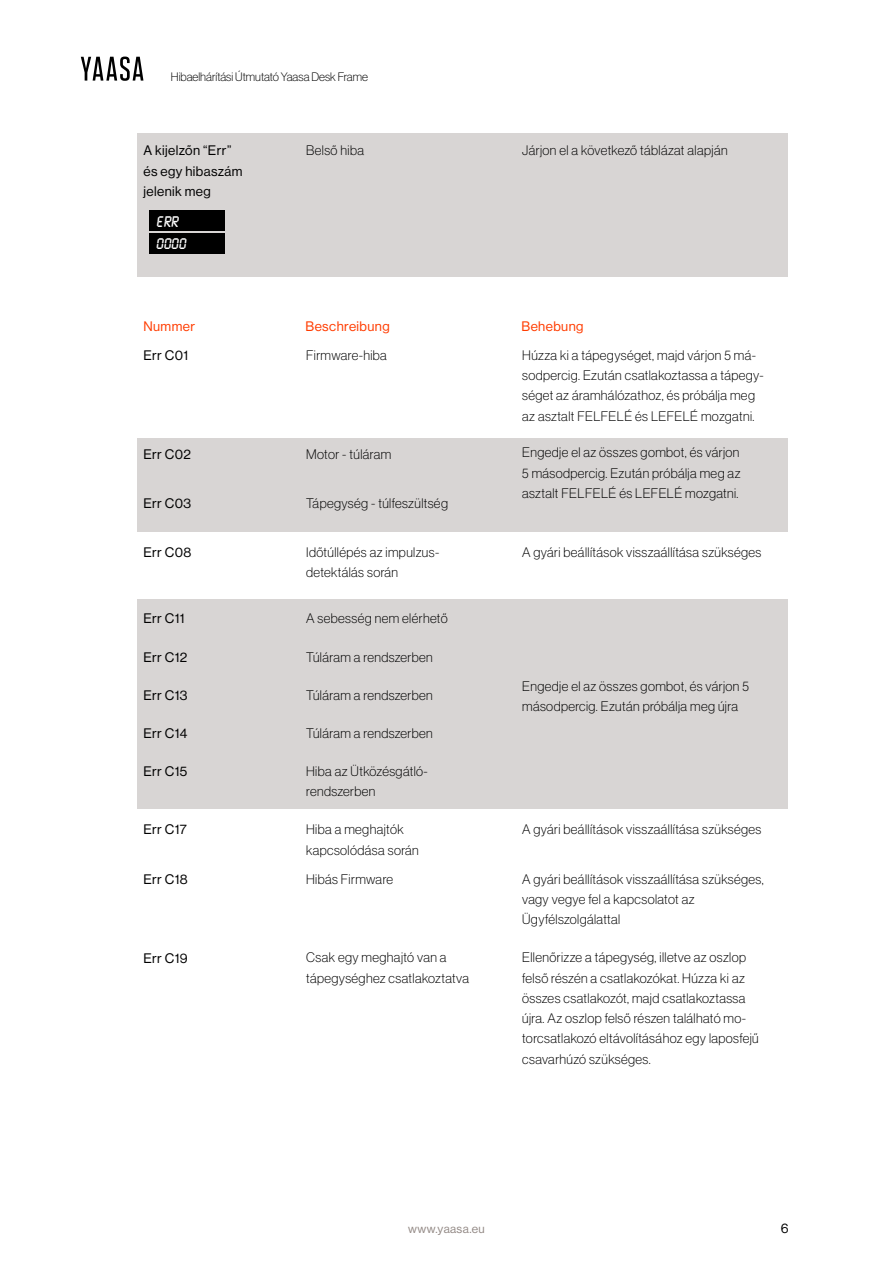
<style>
.page{position:relative;width:893px;height:1263px;background:#fff}
.page>*{position:absolute;margin:0;border:0;box-sizing:border-box;transform-origin:0 0}
.t1{font:100 13.5px/20.2px "Haas Grot Disp 35";letter-spacing:.03em;color:#000}
.t2{font:13.5px/20.2px "Haas Grot Disp 55 Roman";letter-spacing:.03em;color:#000}
.t3{font:13.5px "Haas Grot Disp 55 Roman";letter-spacing:.03em;color:#ff3c00}
.t4{font:700 13.5px/22.4px "LCD Mono";letter-spacing:.03em;color:#fff}
.t5{font:100 12px "Haas Grot Disp 35";color:#000}
.t6{font:12px "Haas Grot Disp 55 Roman";letter-spacing:.03em;color:#928884}
</style>
<div class="page">
<svg style="left:81px;top:57px;width:62px;height:24px"></svg>
<div style="left:137px;top:439px;width:650px;height:93px;background:#d8d5d4"></div>
<div style="left:137px;top:599px;width:650px;height:210px;background:#d8d5d4"></div>
<div style="left:137px;top:134px;width:650px;height:143px;background:#d8d5d4"></div>
<div style="left:149px;top:211px;width:76px;height:20px;background:#000"></div>
<div style="left:149px;top:233px;width:76px;height:20px;background:#000"></div>
<p class="t5" style="left:171px;top:70px;width:199px">Hibaelhárítási Útmutató Yaasa Desk Frame</p>
<p class="t2" style="left:143px;top:141px;width:89px">A kijelzőn “Err”</p>
<p class="t1" style="left:306px;top:140px;width:59px">Belső hiba</p>
<p class="t1" style="left:522px;top:140px;width:207px">Járjon el a következő táblázat alapján</p>
<p class="t2" style="left:143px;top:161px;width:101px">és egy hibaszám jelenik meg</p>
<p class="t4" style="left:157px;top:211px;width:31px">Err<br>0000</p>
<p class="t3" style="left:143px;top:319px;width:53px">Nummer</p>
<p class="t3" style="left:305px;top:319px;width:86px">Beschreibung</p>
<p class="t3" style="left:521px;top:319px;width:64px">Behebung</p>
<p class="t2" style="left:143px;top:345px;width:46px">Err C01</p>
<p class="t2" style="left:143px;top:444px;width:49px">Err C02</p>
<p class="t2" style="left:143px;top:493px;width:49px">Err C03</p>
<p class="t1" style="left:306px;top:345px;width:82px">Firmware-hiba</p>
<p class="t1" style="left:306px;top:444px;width:87px">Motor - túláram</p>
<p class="t1" style="left:306px;top:493px;width:143px">Tápegység - túlfeszültség</p>
<p class="t1" style="left:522px;top:345px;width:243px">Húzza ki a tápegységet, majd várjon 5 má&shy;sodpercig. Ezután csatlakoztassa a tápegy&shy;séget az áramhálózathoz, és próbálja meg az asztalt FELFELÉ és LEFELÉ mozgatni.</p>
<p class="t1" style="left:522px;top:442px;width:220px;text-align:justify">Engedje el az összes gombot, és várjon 5 másodpercig. Ezután próbálja meg az asztalt FELFELÉ és LEFELÉ mozgatni.</p>
<p class="t2" style="left:143px;top:542px;width:49px">Err C08</p>
<p class="t2" style="left:143px;top:608px;width:43px">Err C11</p>
<p class="t1" style="left:306px;top:542px;width:135px">Időtúllépés az impulzus&shy;detektálás során</p>
<p class="t1" style="left:306px;top:608px;width:143px">A sebesség nem elérhető</p>
<p class="t1" style="left:522px;top:542px;width:241px">A gyári beállítások visszaállítása szükséges</p>
<p class="t2" style="left:143px;top:647px;width:45px">Err C12</p>
<p class="t2" style="left:143px;top:685px;width:46px">Err C13</p>
<p class="t2" style="left:143px;top:723px;width:46px">Err C14</p>
<p class="t2" style="left:143px;top:761px;width:45px">Err C15</p>
<p class="t1" style="left:306px;top:647px;width:128px">Túláram a rendszerben</p>
<p class="t1" style="left:306px;top:685px;width:128px">Túláram a rendszerben</p>
<p class="t1" style="left:306px;top:723px;width:128px">Túláram a rendszerben</p>
<p class="t1" style="left:306px;top:761px;width:123px">Hiba az Ütközésgátló&shy;rendszerben</p>
<p class="t1" style="left:522px;top:676px;width:228px">Engedje el az összes gombot, és várjon 5 másodpercig. Ezután próbálja meg újra</p>
<p class="t2" style="left:143px;top:820px;width:45px">Err C17</p>
<p class="t2" style="left:143px;top:869px;width:46px">Err C18</p>
<p class="t2" style="left:143px;top:948px;width:46px">Err C19</p>
<p class="t1" style="left:306px;top:819px;width:114px">Hiba a meghajtók kapcsolódása során</p>
<p class="t1" style="left:306px;top:869px;width:88px">Hibás Firmware</p>
<p class="t1" style="left:306px;top:947px;width:164px">Csak egy meghajtó van a tápegységhez csatlakoztatva</p>
<p class="t1" style="left:522px;top:819px;width:241px">A gyári beállítások visszaállítása szükséges</p>
<p class="t1" style="left:522px;top:869px;width:243px">A gyári beállítások visszaállítása szükséges, vagy vegye fel a kapcsolatot az<br>Ügyfélszolgálattal</p>
<p class="t1" style="left:522px;top:947px;width:238px">Ellenőrizze a tápegység, illetve az oszlop felső részén a csatlakozókat. Húzza ki az összes csatlakozót, majd csatlakoztassa újra. Az oszlop felső részen található mo&shy;torcsatlakozó eltávolításához egy laposfejű csavarhúzó szükséges.</p>
<p class="t6" style="left:408px;top:1222px;width:78px">www.yaasa.eu</p>
<p class="t2" style="left:781px;top:1218px;width:9px">6</p>
</div>
